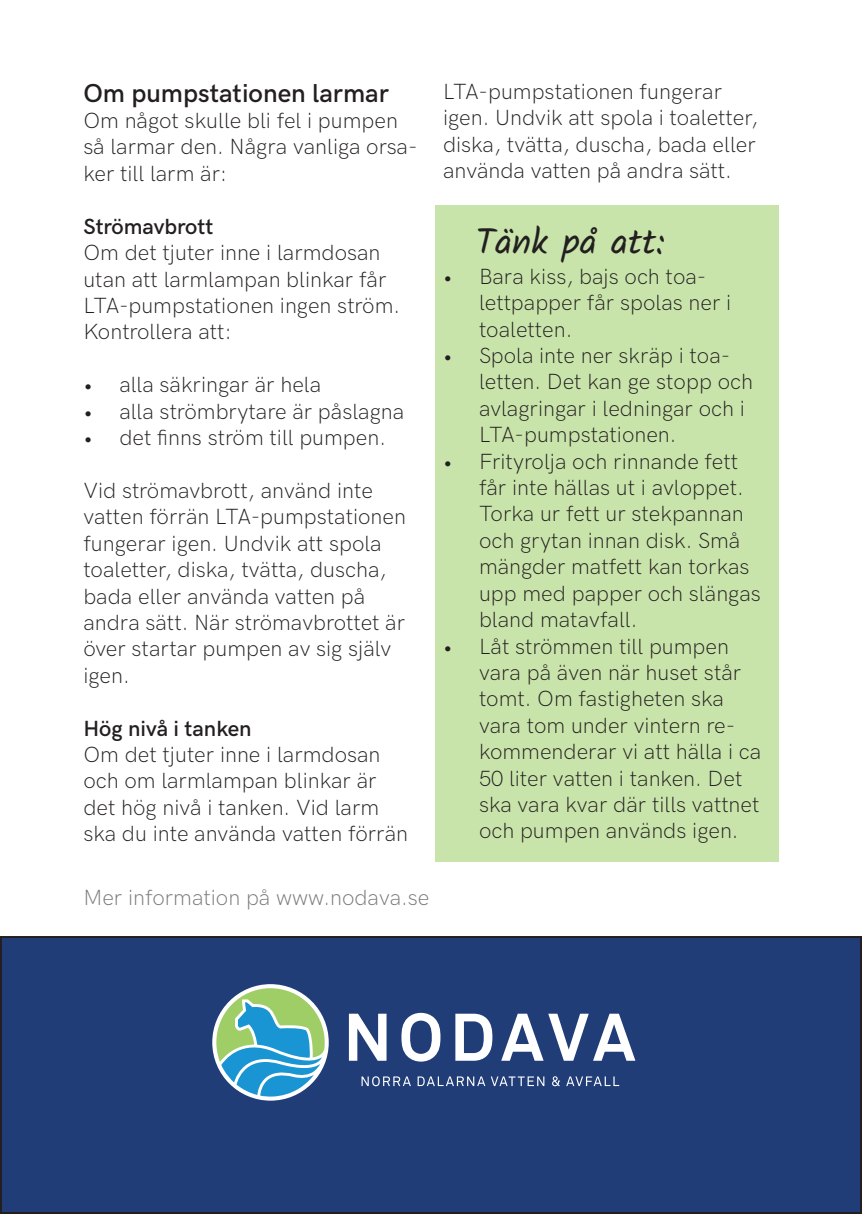
<style>
.page{position:relative;width:862px;height:1214px;background:#fff}
.page>*{position:absolute;margin:0;border:0;box-sizing:border-box;transform-origin:0 0}
.t1{font:36px "Kalam";color:#231f20}
.t2{font:600 26px "HK Grotesk";color:#231f20}
.t3{font:300 22px/26.4px "HK Grotesk";color:#231f20}
.t4{font:300 22px "HK Grotesk";color:#76787b}
.t5{font:600 22px "HK Grotesk";color:#231f20}
</style>
<div class="page">
<div style="left:435px;top:205px;width:343px;height:657px;background:#c9e4ab"></div>
<div style="left:1px;top:936px;width:860px;height:276px;background:#213d78"></div>
<div style="left:0;top:935px;width:862px;height:278px;border:2px solid #231f20"></div>
<svg style="left:361px;top:1076px;width:50px;height:10px"></svg>
<svg style="left:417px;top:1076px;width:68px;height:9px"></svg>
<svg style="left:491px;top:1076px;width:53px;height:9px"></svg>
<svg style="left:552px;top:1076px;width:8px;height:10px"></svg>
<svg style="left:566px;top:1076px;width:53px;height:9px"></svg>
<svg style="left:349px;top:1013px;width:37px;height:47px"></svg>
<svg style="left:501px;top:1013px;width:134px;height:47px"></svg>
<svg style="left:455px;top:1013px;width:37px;height:47px"></svg>
<svg style="left:401px;top:1012px;width:39px;height:49px"></svg>
<svg style="left:212px;top:984px;width:117px;height:116px"></svg>
<svg style="left:216px;top:988px;width:109px;height:108px;background:#6cadb1"></svg>
<p class="t2" style="left:83px;top:73px;width:307px">Om pumpstationen larmar</p>
<p class="t3" style="left:83px;top:105px;width:336px">Om något skulle bli fel i pumpen så larmar den. Några vanliga orsa&shy;ker till larm är:</p>
<p class="t5" style="left:83px;top:209px;width:131px">Strömavbrott</p>
<p class="t3" style="left:83px;top:237px;width:318px">Om det tjuter inne i larmdosan utan att larmlampan blinkar får<br>LTA-pumpstationen ingen ström.<br>Kontrollera att:</p>
<p class="t3" style="left:83px;top:369px;width:239px">• alla säkringar är hela</p>
<p class="t3" style="left:83px;top:396px;width:322px">• alla strömbrytare är påslagna</p>
<p class="t3" style="left:83px;top:422px;width:304px">• det finns ström till pumpen.</p>
<p class="t3" style="left:83px;top:475px;width:324px">Vid strömavbrott, använd inte vatten förrän LTA-pumpstationen fungerar igen. Undvik att spola toaletter, diska, tvätta, duscha, bada eller använda vatten på andra sätt. När strömavbrottet är över startar pumpen av sig själv igen.</p>
<p class="t5" style="left:83px;top:711px;width:170px">Hög nivå i tanken</p>
<p class="t3" style="left:83px;top:739px;width:326px">Om det tjuter inne i larmdosan och om larmlampan blinkar är det hög nivå i tanken. Vid larm ska du inte använda vatten förrän</p>
<p class="t3" style="left:443px;top:76px;width:316px">LTA-pumpstationen fungerar igen. Undvik att spola i toaletter, diska, tvätta, duscha, bada eller använda vatten på andra sätt.</p>
<h1 class="t1" style="left:476px;top:217px;width:190px">Tänk på att:</h1>
<p class="t3" style="left:479px;top:261px;width:254px;text-indent:-36px">• Bara kiss, bajs och toa&shy;lettpapper får spolas ner i toaletten.</p>
<p class="t3" style="left:479px;top:340px;width:275px;text-indent:-36px">• Spola inte ner skräp i toa&shy;letten. Det kan ge stopp och avlagringar i ledningar och i<br>LTA-pumpstationen.</p>
<p class="t3" style="left:479px;top:446px;width:283px;text-indent:-36px">• Frityrolja och rinnande fett får inte hällas ut i avloppet.<br>Torka ur fett ur stekpannan och grytan innan disk. Små mängder matfett kan torkas upp med papper och slängas bland matavfall.</p>
<p class="t3" style="left:479px;top:631px;width:284px;text-indent:-36px">• Låt strömmen till pumpen vara på även när huset står tomt. Om fastigheten ska vara tom under vintern re&shy;kommenderar vi att hälla i ca<br>50 liter vatten i tanken. Det ska vara kvar där tills vattnet och pumpen används igen.</p>
<p class="t4" style="left:83px;top:880px;width:347px">Mer information på www.nodava.se</p>
</div>
